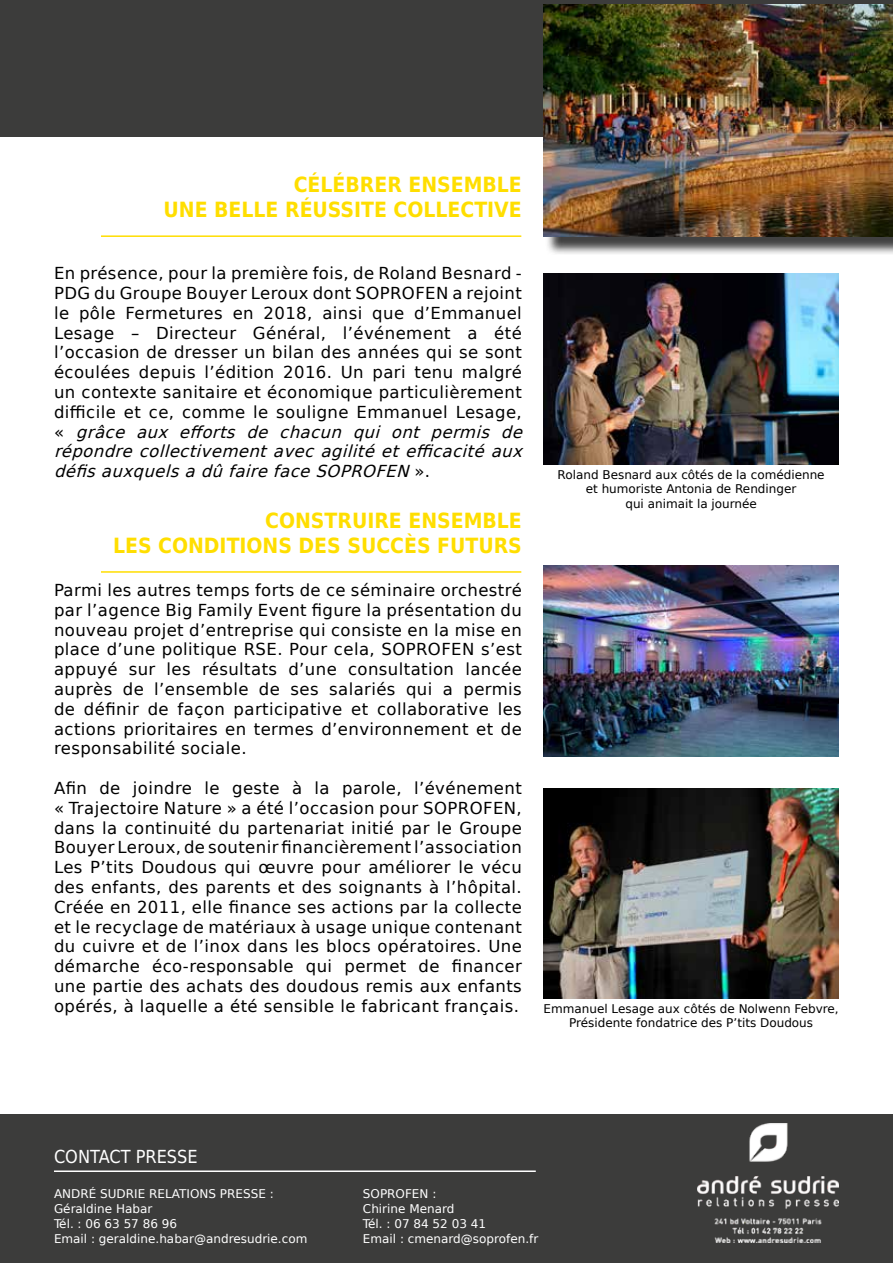
<style>
.page{position:relative;width:893px;height:1263px;background:#fff}
.page>*{position:absolute;margin:0;border:0;box-sizing:border-box;transform-origin:0 0}
.t1{font:700 21px/25.2px "DejaVu Sans Condensed";color:#ffde00;text-align:right}
.t2{font:18px "DejaVu Sans Condensed";color:#fff}
.t3{font:16.5px/19.8px "DejaVu Sans";letter-spacing:.025em;color:#000;text-align:justify}
.t4{font:12px/14.4px "DejaVu Sans";color:#000;text-align:center}
.t5{font:12px/15px "DejaVu Sans";color:#fff}
.s1{font-style:italic}
</style>
<div class="page">
<div style="left:0;top:1114px;width:893px;height:149px;background:#3c3c3b"></div>
<hr style="left:54px;top:1170px;width:482px;height:2px;background:#fff">
<div style="left:0;top:0;width:893px;height:136px;background:#3c3c3b"></div>
<img style="left:543px;top:789px;width:296px;height:209px">
<img style="left:543px;top:565px;width:296px;height:192px">
<img style="left:543px;top:273px;width:296px;height:192px">
<hr style="left:101px;top:235px;width:420px;height:2px;background:#ffde00">
<hr style="left:101px;top:571px;width:420px;height:2px;background:#ffde00">
<div style="left:545px;top:7px;width:348px;height:248px;background:#000;opacity:.75"></div>
<img style="left:543px;top:4px;width:349px;height:233px">
<img style="left:697px;top:1124px;width:142px;height:118px">
<p class="t1" style="left:164px;top:171px;width:360px">CÉLÉBRER ENSEMBLE<br>UNE BELLE RÉUSSITE COLLECTIVE</p>
<p class="t3" style="left:54px;top:263px;width:476px;text-align:left">En présence, pour la première fois, de Roland Besnard - PDG du Groupe Bouyer Leroux dont SOPROFEN a rejoint le pôle Fermetures en 2018, ainsi que d’Emmanuel Lesage – Directeur Général, l’événement a été l’occasion de dresser un bilan des années qui se sont écoulées depuis l’édition 2016. Un pari tenu malgré un contexte sanitaire et économique particulièrement difficile et ce, comme le souligne Emmanuel Lesage, « <span class="s1">grâce aux efforts de chacun qui ont permis de répondrecollectivementavecagilitéetefficacitéaux défis auxquelsadûfairefaceSOPROFEN</span> » .</p>
<p class="t1" style="left:113px;top:507px;width:410px">CONSTRUIRE ENSEMBLE<br>LES CONDITIONS DES SUCCÈS FUTURS</p>
<p class="t3" style="left:54px;top:580px;width:469px">Parmi les autres temps forts de ce séminaire orchestré par l’agence Big Family Event figure la présentation du nouveau projet d’entreprise qui consiste en la mise en place d’une politique RSE. Pour cela, SOPROFEN s’est appuyé sur les résultats d’une consultation lancée auprès de l’ensemble de ses salariés qui a permis de définir de façon participative et collaborative les actions prioritaires en termes d’environnement et de responsabilité sociale.</p>
<p class="t3" style="left:54px;top:778px;width:469px">Afin de joindre le geste à la parole, l’événement « Trajectoire Nature » a été l’occasion pour SOPROFEN, dans la continuité du partenariat initié par le Groupe Bouyer Leroux, de soutenir financièrement l’association Les P’tits Doudous qui œuvre pour améliorer le vécu des enfants, des parents et des soignants à l’hôpital.<br>Créée en 2011, elle finance ses actions par la collecte et le recyclage de matériaux à usage unique contenant du cuivre et de l’inox dans les blocs opératoires. Une démarche éco-responsable qui permet de financer une partie des achats des doudous remis aux enfants opérés, à laquelle a été sensible le fabricant français.</p>
<p class="t4" style="left:558px;top:467px;width:269px">Roland Besnard aux côtés de la comédienne et humoriste Antonia de Rendinger<br>qui animait la journée</p>
<p class="t4" style="left:543px;top:1001px;width:297px">Emmanuel Lesage aux côtés de Nolwenn Febvre,<br>Présidente fondatrice des P’tits Doudous</p>
<p class="t2" style="left:54px;top:1142px;width:145px">CONTACT PRESSE</p>
<p class="t5" style="left:54px;top:1185px;width:255px">ANDRÉ SUDRIE RELATIONS PRESSE :<br>Géraldine Habar<br>Tél. : 06 63 57 86 96<br>Email : geraldine.habar@andresudrie.com</p>
<p class="t5" style="left:363px;top:1185px;width:177px">SOPROFEN :<br>Chirine Menard<br>Tél. : 07 84 52 03 41<br>Email : cmenard@soprofen.fr</p>
</div>
